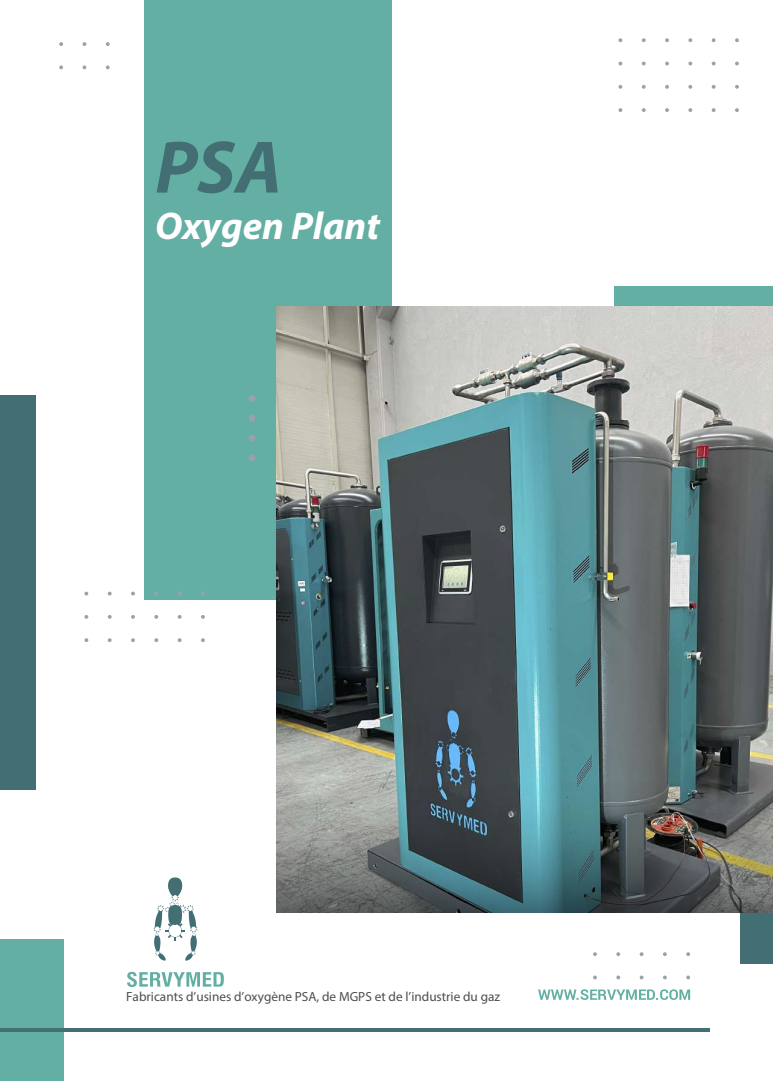
<style>
.page{position:relative;width:773px;height:1081px;background:#fff}
.page>*{position:absolute;margin:0;border:0;box-sizing:border-box;transform-origin:0 0}
.t1{font:italic 700 75px "Myriad Pro";color:#436f74}
.t2{font:italic 700 38.75px "Myriad Pro";color:#fff}
.t3{font:13.25px "Myriad Pro";color:#4e4e50}
</style>
<div class="page">
<div style="left:145px;top:0;width:247px;height:599px;background:#64afa4"></div>
<div style="left:0;top:939px;width:63px;height:142px;background:#64afa4"></div>
<div style="left:614px;top:285px;width:158px;height:132px;background:#64afa4"></div>
<svg style="left:0;top:1027px;width:709px;height:4px;fill:#436f74"></svg>
<div style="left:0;top:395px;width:35px;height:395px;background:#436f74"></div>
<div style="left:740px;top:826px;width:32px;height:138px;background:#436f74"></div>
<svg style="left:276px;top:680px;width:1px;height:157px"></svg>
<svg style="left:618px;top:38px;width:4px;height:4px"></svg>
<svg style="left:641px;top:38px;width:4px;height:4px"></svg>
<svg style="left:665px;top:38px;width:4px;height:4px"></svg>
<svg style="left:688px;top:38px;width:4px;height:4px"></svg>
<svg style="left:711px;top:38px;width:4px;height:4px"></svg>
<svg style="left:618px;top:62px;width:4px;height:3px"></svg>
<svg style="left:665px;top:62px;width:4px;height:3px"></svg>
<svg style="left:688px;top:62px;width:4px;height:3px"></svg>
<svg style="left:618px;top:85px;width:4px;height:4px"></svg>
<svg style="left:641px;top:85px;width:4px;height:4px"></svg>
<svg style="left:665px;top:85px;width:4px;height:4px"></svg>
<svg style="left:688px;top:85px;width:4px;height:4px"></svg>
<svg style="left:711px;top:85px;width:4px;height:4px"></svg>
<svg style="left:735px;top:85px;width:3px;height:4px"></svg>
<svg style="left:618px;top:108px;width:4px;height:4px"></svg>
<svg style="left:641px;top:108px;width:4px;height:4px"></svg>
<svg style="left:665px;top:108px;width:4px;height:4px"></svg>
<svg style="left:688px;top:108px;width:4px;height:4px"></svg>
<svg style="left:711px;top:108px;width:4px;height:4px"></svg>
<svg style="left:735px;top:108px;width:3px;height:4px"></svg>
<svg style="left:84px;top:591px;width:4px;height:4px"></svg>
<svg style="left:108px;top:591px;width:4px;height:4px"></svg>
<svg style="left:131px;top:591px;width:4px;height:4px"></svg>
<svg style="left:154px;top:591px;width:4px;height:4px"></svg>
<svg style="left:201px;top:591px;width:4px;height:4px"></svg>
<svg style="left:84px;top:615px;width:4px;height:4px"></svg>
<svg style="left:108px;top:615px;width:4px;height:4px"></svg>
<svg style="left:131px;top:615px;width:4px;height:4px"></svg>
<svg style="left:154px;top:615px;width:4px;height:4px"></svg>
<svg style="left:178px;top:615px;width:3px;height:4px"></svg>
<svg style="left:201px;top:615px;width:4px;height:4px"></svg>
<svg style="left:84px;top:638px;width:4px;height:4px"></svg>
<svg style="left:108px;top:638px;width:4px;height:4px"></svg>
<svg style="left:131px;top:638px;width:4px;height:4px"></svg>
<svg style="left:154px;top:638px;width:4px;height:4px"></svg>
<svg style="left:178px;top:638px;width:3px;height:4px"></svg>
<svg style="left:201px;top:638px;width:4px;height:4px"></svg>
<svg style="left:593px;top:952px;width:3px;height:4px"></svg>
<svg style="left:616px;top:952px;width:4px;height:4px"></svg>
<svg style="left:639px;top:952px;width:4px;height:4px"></svg>
<svg style="left:663px;top:952px;width:3px;height:4px"></svg>
<svg style="left:686px;top:952px;width:4px;height:4px"></svg>
<svg style="left:616px;top:975px;width:4px;height:4px"></svg>
<svg style="left:639px;top:975px;width:4px;height:4px"></svg>
<svg style="left:686px;top:975px;width:4px;height:4px"></svg>
<svg style="left:59px;top:42px;width:4px;height:4px"></svg>
<svg style="left:82px;top:42px;width:4px;height:4px"></svg>
<svg style="left:106px;top:42px;width:4px;height:4px"></svg>
<svg style="left:59px;top:65px;width:4px;height:4px"></svg>
<svg style="left:82px;top:65px;width:4px;height:4px"></svg>
<svg style="left:106px;top:65px;width:4px;height:4px"></svg>
<div style="left:248px;top:395px;width:7px;height:7px;background:#99a2ac;border-radius:50%"></div>
<div style="left:248px;top:415px;width:7px;height:7px;background:#99a2ac;border-radius:50%"></div>
<div style="left:248px;top:435px;width:7px;height:6px;background:#99a2ac;border-radius:50%"></div>
<div style="left:248px;top:454px;width:7px;height:7px;background:#99a2ac;border-radius:50%"></div>
<img style="left:277px;top:306px;width:495px;height:476px">
<svg style="left:277px;top:782px;width:495px;height:131px;background:#5c6b6c"></svg>
<svg style="left:538px;top:989px;width:152px;height:11px"></svg>
<svg style="left:153px;top:877px;width:44px;height:84px"></svg>
<svg style="left:127px;top:972px;width:97px;height:15px"></svg>
<h1 class="t1" style="left:155px;top:119px;width:128px">PSA</h1>
<h2 class="t2" style="left:155px;top:201px;width:226px">Oxygen Plant</h2>
<p class="t3" style="left:126px;top:988px;width:375px">Fabricants d’usines d’oxygène PSA, de MGPS et de l’industrie du gaz</p>
</div>
